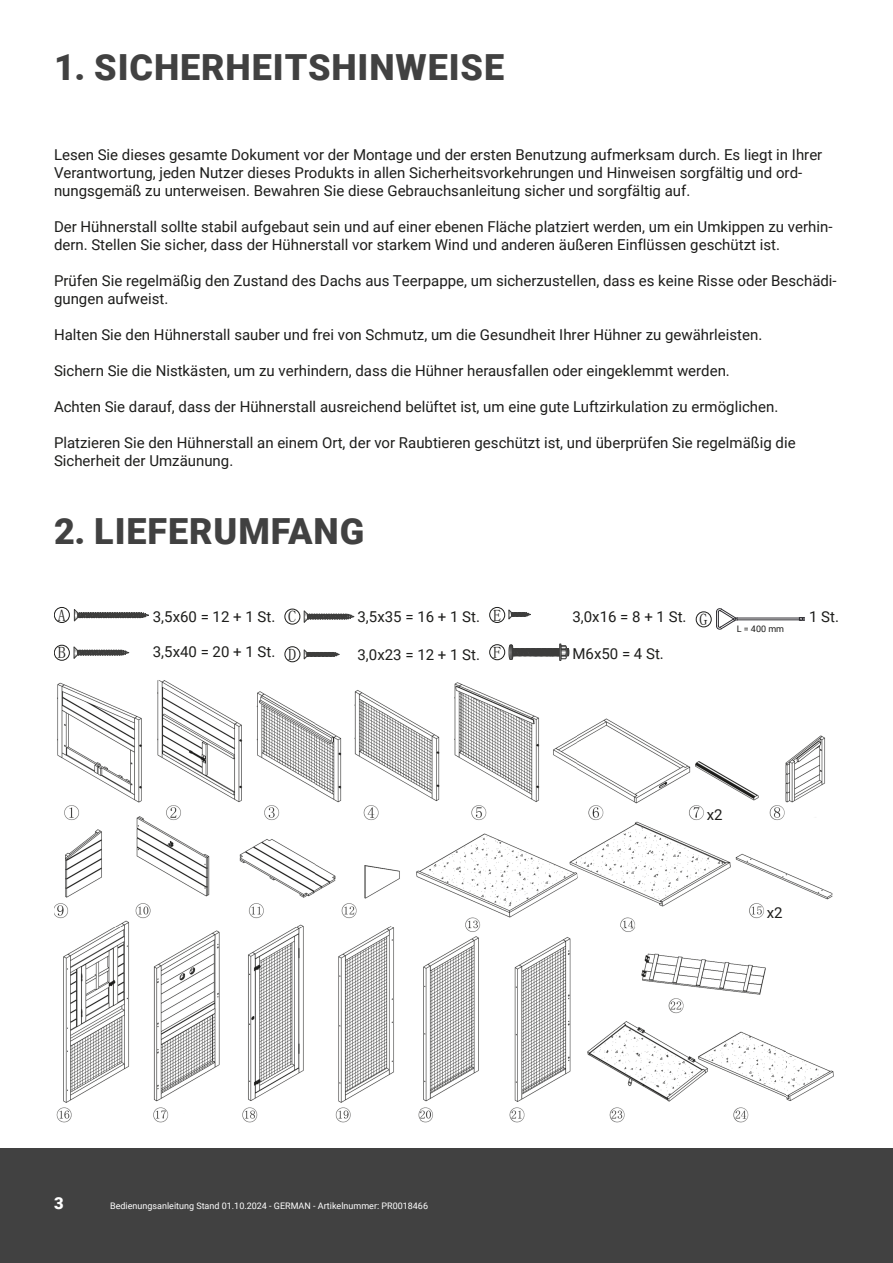
<style>
.page{position:relative;width:893px;height:1263px;background:#fff}
.page>*{position:absolute;margin:0;border:0;box-sizing:border-box;transform-origin:0 0}
.t1{font:900 36px "Roboto";letter-spacing:.025em;color:#414141}
.t2{font:900 16.5px "Roboto";color:#fff}
.t3{font:16.2px "Sim Sun";color:#1d1d1b}
.t4{font:15px/18px "Roboto";color:#1d1d1b}
.t5{font:13.35px "Sim Sun";color:#1d1d1b}
.t6{font:9px "Roboto";color:#fff}
.t7{font:9px "Roboto";color:#1d1d1b}
.t8{font:8.85px "Sim Sun";color:#1d1d1b}
</style>
<div class="page">
<div style="left:0;top:1148px;width:893px;height:115px;background:#414141"></div>
<img style="left:54px;top:680px;width:780px;height:443px">
<svg style="left:54px;top:607px;width:95px;height:54px"></svg>
<svg style="left:285px;top:608px;width:69px;height:55px"></svg>
<svg style="left:489px;top:607px;width:80px;height:54px"></svg>
<svg style="left:696px;top:608px;width:109px;height:22px"></svg>
<hr style="left:737px;top:620px;width:62px;height:1px;background:#2d2c31">
<hr style="left:737px;top:618px;width:62px;height:1px;background:#2d2c31">
<h1 class="t1" style="left:54px;top:42px;width:452px">1. SICHERHEITSHINWEISE</h1>
<p class="t4" style="left:54px;top:145px;width:770px">Lesen Sie dieses gesamte Dokument vor der Montage und der ersten Benutzung aufmerksam durch. Es liegt in Ihrer<br>Verantwortung, jeden Nutzer dieses Produkts in allen Sicherheitsvorkehrungen und Hinweisen sorgfältig und ord&shy;nungsgemäß zu unterweisen. Bewahren Sie diese Gebrauchsanleitung sicher und sorgfältig auf.</p>
<p class="t4" style="left:54px;top:217px;width:780px">Der Hühnerstall sollte stabil aufgebaut sein und auf einer ebenen Fläche platziert werden, um ein Umkippen zu verhin&shy;dern. Stellen Sie sicher, dass der Hühnerstall vor starkem Wind und anderen äußeren Einflüssen geschützt ist.</p>
<p class="t4" style="left:54px;top:271px;width:784px">Prüfen Sie regelmäßig den Zustand des Dachs aus Teerpappe, um sicherzustellen, dass es keine Risse oder Beschädi&shy;gungen aufweist.</p>
<p class="t4" style="left:54px;top:325px;width:710px">Halten Sie den Hühnerstall sauber und frei von Schmutz, um die Gesundheit Ihrer Hühner zu gewährleisten.</p>
<p class="t4" style="left:54px;top:361px;width:677px">Sichern Sie die Nistkästen, um zu verhindern, dass die Hühner herausfallen oder eingeklemmt werden.</p>
<p class="t4" style="left:54px;top:397px;width:726px">Achten Sie darauf, dass der Hühnerstall ausreichend belüftet ist, um eine gute Luftzirkulation zu ermöglichen.</p>
<p class="t4" style="left:54px;top:433px;width:743px">Platzieren Sie den Hühnerstall an einem Ort, der vor Raubtieren geschützt ist, und überprüfen Sie regelmäßig die<br>Sicherheit der Umzäunung.</p>
<h1 class="t1" style="left:54px;top:506px;width:312px">2. LIEFERUMFANG</h1>
<p class="t3" style="left:283px;top:533px;width:10px">A</p>
<p class="t3" style="left:288px;top:533px;width:10px">A</p>
<p class="t3" style="left:53px;top:607px;width:10px">A</p>
<p class="t5" style="left:156px;top:608px;width:95px">3.5*60=12+1PCS</p>
<p class="t3" style="left:53px;top:644px;width:10px">B</p>
<p class="t5" style="left:156px;top:646px;width:95px">3.5*40=20+1PCS</p>
<p class="t3" style="left:58px;top:607px;width:10px">A</p>
<p class="t5" style="left:161px;top:608px;width:95px">3.5*60=12+1PCS</p>
<p class="t3" style="left:58px;top:644px;width:10px">B</p>
<p class="t5" style="left:161px;top:646px;width:95px">3.5*40=20+1PCS</p>
<p class="t4" style="left:153px;top:607px;width:124px">3,5x60 = 12 + 1 St.</p>
<p class="t4" style="left:153px;top:642px;width:124px">3,5x40 = 20 + 1 St.</p>
<p class="t3" style="left:283px;top:608px;width:10px">C</p>
<p class="t3" style="left:283px;top:646px;width:10px">D</p>
<p class="t3" style="left:288px;top:608px;width:10px">C</p>
<p class="t3" style="left:288px;top:646px;width:10px">D</p>
<p class="t3" style="left:488px;top:607px;width:10px">E</p>
<p class="t3" style="left:488px;top:644px;width:10px">F</p>
<p class="t3" style="left:493px;top:607px;width:10px">E</p>
<p class="t3" style="left:493px;top:644px;width:10px">F</p>
<p class="t5" style="left:594px;top:608px;width:88px">3.0*16=8+1PCS</p>
<p class="t3" style="left:700px;top:611px;width:10px">G</p>
<p class="t5" style="left:600px;top:608px;width:88px">3.0*16=8+1PCS</p>
<p class="t4" style="left:358px;top:607px;width:124px">3,5x35 = 16 + 1 St.</p>
<p class="t4" style="left:358px;top:645px;width:124px">3,0x23 = 12 + 1 St.</p>
<p class="t4" style="left:572px;top:607px;width:116px">3,0x16 = 8 + 1 St.</p>
<p class="t4" style="left:572px;top:644px;width:93px">M6x50 = 4 St.</p>
<p class="t5" style="left:386px;top:610px;width:95px">3.5*35=16+1PCS</p>
<p class="t5" style="left:386px;top:648px;width:95px">3.0*23=12+1PCS</p>
<p class="t5" style="left:610px;top:645px;width:68px">M6*50=4PCS</p>
<p class="t5" style="left:392px;top:610px;width:95px">3.5*35=16+1PCS</p>
<p class="t5" style="left:391px;top:648px;width:95px">3.0*23=12+1PCS</p>
<p class="t3" style="left:695px;top:611px;width:10px">G</p>
<p class="t5" style="left:604px;top:645px;width:68px">M6*50=4PCS</p>
<p class="t8" style="left:747px;top:622px;width:42px">(L=400mm)</p>
<p class="t8" style="left:752px;top:622px;width:42px">(L=4 0 m)</p>
<p class="t7" style="left:737px;top:622px;width:49px">L = 400 mm</p>
<p class="t4" style="left:809px;top:607px;width:31px">1 St.</p>
<p class="t4" style="left:707px;top:805px;width:17px">x2</p>
<p class="t4" style="left:767px;top:903px;width:17px">x2</p>
<p class="t2" style="left:54px;top:1191px;width:11px">3</p>
<p class="t6" style="left:110px;top:1199px;width:319px">Bedienungsanleitung Stand 01.10.2024 - GERMAN - Artikelnummer: PR0018466</p>
</div>
